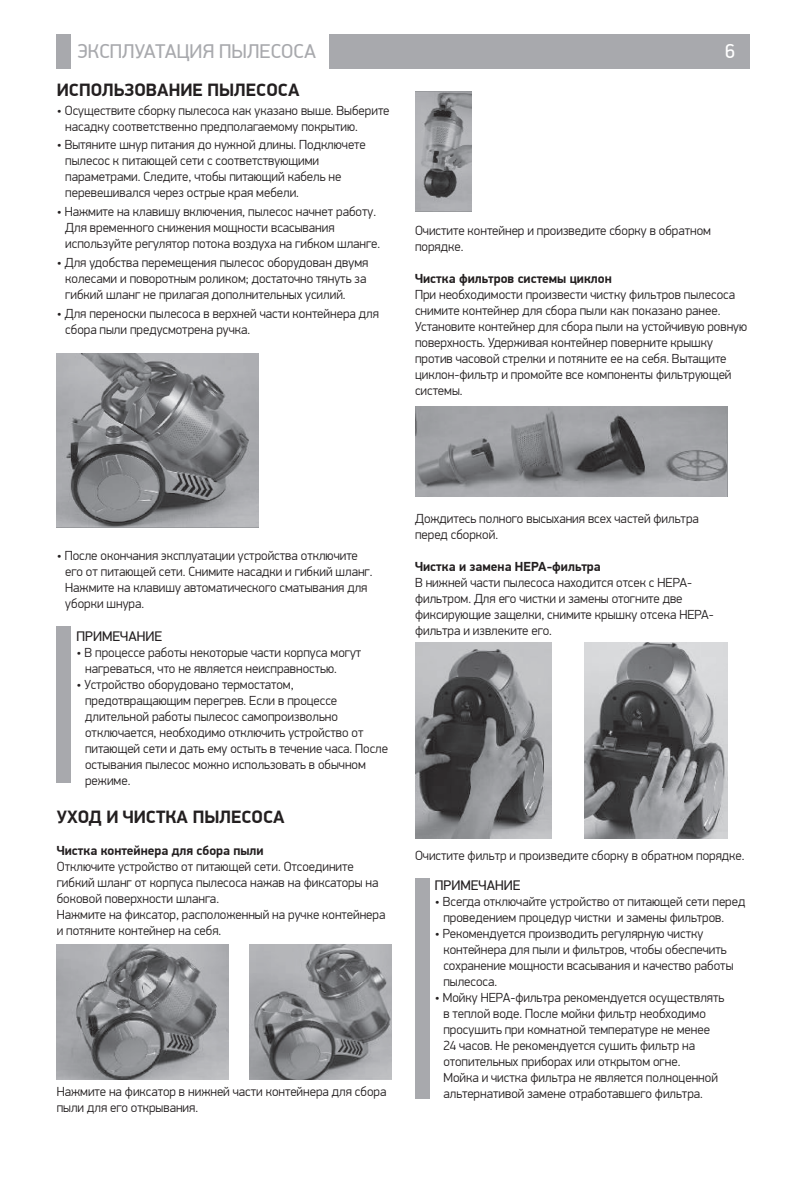
<style>
.page{position:relative;width:806px;height:1191px;background:#fff}
.page>*{position:absolute;margin:0;border:0;box-sizing:border-box;transform-origin:0 0}
.t1{font:20px "PF Din Display Pro";color:#a8a9ad}
.t2{font:20px "PF Din Display Pro";color:#fff}
.t3{font:700 18px "PF Din Display Pro";color:#231f20}
.t4{font:14px "PF Din Display Pro";color:#231f20}
.t5{font:300 13.2px/16px "PF Din Display Pro";color:#231f20}
.t6{font:700 13.2px "PF Din Display Pro";color:#231f20}
</style>
<div class="page">
<div style="left:57px;top:34px;width:14px;height:34px;background:#a8a9ad"></div>
<div style="left:329px;top:34px;width:419px;height:34px;background:#a8a9ad"></div>
<img style="left:57px;top:944px;width:171px;height:135px">
<img style="left:250px;top:944px;width:141px;height:135px">
<img style="left:415px;top:91px;width:56px;height:120px">
<img style="left:415px;top:407px;width:311px;height:90px">
<img style="left:415px;top:642px;width:136px;height:196px">
<img style="left:584px;top:642px;width:142px;height:196px">
<div style="left:415px;top:878px;width:14px;height:221px;background:#a8a9ad"></div>
<div style="left:57px;top:626px;width:14px;height:157px;background:#a8a9ad"></div>
<img style="left:57px;top:353px;width:201px;height:174px">
<h1 class="t1" style="left:77px;top:39px;width:240px">ЭКСПЛУАТАЦИЯ ПЫЛЕСОСА</h1>
<h1 class="t2" style="left:724px;top:39px;width:11px">6</h1>
<h2 class="t3" style="left:57px;top:79px;width:244px">ИСПОЛЬЗОВАНИЕ ПЫЛЕСОСА</h2>
<p class="t5" style="left:65px;top:102px;width:325px;text-indent:-9px">• Осуществите сборку пылесоса как указано выше. Выберите насадку соответственно предполагаемому покрытию.</p>
<p class="t5" style="left:65px;top:137px;width:302px;text-indent:-9px">• Вытяните шнур питания до нужной длины. Подключете пылесос к питающей сети с соответствующими параметрами. Следите, чтобы питающий кабель не перевешивался через острые края мебели.</p>
<p class="t5" style="left:65px;top:204px;width:316px;text-indent:-9px">• Нажмите на клавишу включения, пылесос начнет работу.<br>Для временного снижения мощности всасывания используйте регулятор потока воздуха на гибком шланге.</p>
<p class="t5" style="left:65px;top:255px;width:304px;text-indent:-9px">• Для удобства перемещения пылесос оборудован двумя колесами и поворотным роликом; достаточно тянуть за гибкий шланг не прилагая дополнительных усилий.</p>
<p class="t5" style="left:65px;top:306px;width:315px;text-indent:-9px">• Для переноски пылесоса в верхней части контейнера для сбора пыли предусмотрена ручка.</p>
<p class="t5" style="left:415px;top:223px;width:297px">Очистите контейнер и произведите сборку в обратном порядке.</p>
<p class="t6" style="left:415px;top:271px;width:198px">Чистка фильтров системы циклон</p>
<p class="t5" style="left:415px;top:287px;width:333px">При необходимости произвести чистку фильтров пылесоса снимите контейнер для сбора пыли как показано ранее.<br>Установите контейнер для сбора пыли на устойчивую ровную поверхность. Удерживая контейнер поверните крышку против часовой стрелки и потяните ее на себя. Вытащите циклон-фильтр и промойте все компоненты фильтрующей системы.</p>
<p class="t5" style="left:65px;top:548px;width:308px;text-indent:-9px">• После окончания эксплуатации устройства отключите его от питающей сети. Снимите насадки и гибкий шланг.<br>Нажмите на клавишу автоматического сматывания для уборки шнура.</p>
<p class="t4" style="left:77px;top:628px;width:87px">ПРИМЕЧАНИЕ</p>
<p class="t5" style="left:85px;top:644px;width:277px;text-indent:-9px">• В процессе работы некоторые части корпуса могут нагреваться, что не является неисправностью.</p>
<p class="t5" style="left:85px;top:676px;width:304px;text-indent:-9px">• Устройство оборудовано термостатом, предотвращающим перегрев. Если в процессе длительной работы пылесос самопроизвольно отключается, необходимо отключить устройство от питающей сети и дать ему остыть в течение часа. После остывания пылесос можно использовать в обычном режиме.</p>
<h2 class="t3" style="left:57px;top:806px;width:229px">УХОД И ЧИСТКА ПЫЛЕСОСА</h2>
<p class="t6" style="left:57px;top:843px;width:208px">Чистка контейнера для сбора пыли</p>
<p class="t5" style="left:57px;top:859px;width:330px">Отключите устройство от питающей сети. Отсоедините гибкий шланг от корпуса пылесоса нажав на фиксаторы на боковой поверхности шланга.<br>Нажмите на фиксатор, расположенный на ручке контейнера и потяните контейнер на себя.</p>
<p class="t5" style="left:57px;top:1083px;width:331px">Нажмите на фиксатор в нижней части контейнера для сбора пыли для его открывания.</p>
<p class="t5" style="left:415px;top:511px;width:285px">Дождитесь полного высыхания всех частей фильтра перед сборкой.</p>
<p class="t6" style="left:415px;top:559px;width:187px">Чистка и замена HEPA-фильтра</p>
<p class="t5" style="left:415px;top:575px;width:300px">В нижней части пылесоса находится отсек с HEPA&shy;фильтром. Для его чистки и замены отогните две фиксирующие защелки, снимите крышку отсека HEPA&shy;фильтра и извлеките его.</p>
<p class="t5" style="left:415px;top:847px;width:331px">Очистите фильтр и произведите сборку в обратном порядке.</p>
<p class="t4" style="left:434px;top:876px;width:87px">ПРИМЕЧАНИЕ</p>
<p class="t5" style="left:443px;top:893px;width:303px;text-indent:-9px">• Всегда отключайте устройство от питающей сети перед проведением процедур чистки и замены фильтров.</p>
<p class="t5" style="left:443px;top:925px;width:291px;text-indent:-9px">• Рекомендуется производить регулярную чистку контейнера для пыли и фильтров, чтобы обеспечить сохранение мощности всасывания и качество работы пылесоса.</p>
<p class="t5" style="left:443px;top:989px;width:282px;text-indent:-9px">• Мойку HEPA-фильтра рекомендуется осуществлять в теплой воде. После мойки фильтр необходимо просушить при комнатной температуре не менее 24 часов. Не рекомендуется сушить фильтр на отопительных приборах или открытом огне.<br>Мойка и чистка фильтра не является полноценной альтернативой замене отработавшего фильтра.</p>
</div>
